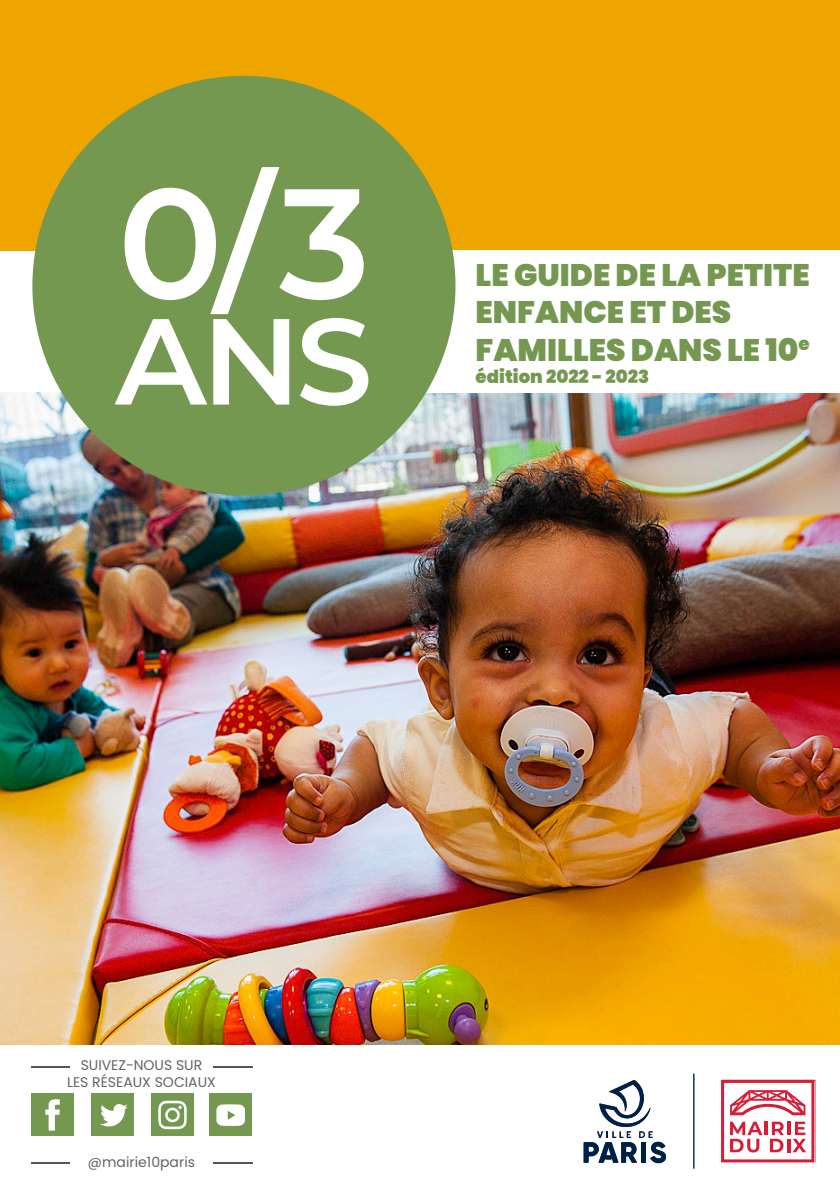
<style>
.page{position:relative;width:840px;height:1191px;background:#fff}
.page>*{position:absolute;margin:0;border:0;box-sizing:border-box;transform-origin:0 0}
.t1{font:600 156px "Montserrat";color:#fff}
.t2{font:600 122px "Montserrat";color:#fff}
.t3{font:900 31.2px "Poppins";color:#759851}
.t4{font:900 18.2px "Poppins";color:#759851}
.t5{font:14px "Poppins";color:#636366}
</style>
<div class="page">
<div style="left:0;top:0;width:839px;height:251px;background:#eea500"></div>
<img style="left:0;top:393px;width:839px;height:651px">
<div style="left:151px;top:1093px;width:43px;height:43px;background:#759851"></div>
<svg style="left:158px;top:1100px;width:29px;height:29px"></svg>
<div style="left:91px;top:1093px;width:43px;height:43px;background:#759851"></div>
<svg style="left:100px;top:1104px;width:28px;height:22px"></svg>
<div style="left:31px;top:1093px;width:43px;height:43px;background:#759851"></div>
<svg style="left:45px;top:1099px;width:15px;height:31px"></svg>
<hr style="left:31px;top:1066px;width:38px;height:1px;background:#535658">
<hr style="left:31px;top:1162px;width:38px;height:1px;background:#535658">
<hr style="left:213px;top:1066px;width:39px;height:1px;background:#535658">
<hr style="left:213px;top:1162px;width:39px;height:1px;background:#535658">
<div style="left:209px;top:1093px;width:43px;height:43px;background:#759851"></div>
<svg style="left:216px;top:1104px;width:29px;height:22px"></svg>
<svg style="left:721px;top:1079px;width:94px;height:83px"></svg>
<svg style="left:583px;top:1079px;width:82px;height:84px"></svg>
<svg style="left:693px;top:1073px;width:1px;height:95px"></svg>
<div style="left:32px;top:76px;width:423px;height:419px;background:#759851;border-radius:50%"></div>
<p class="t1" style="left:118px;top:132px;width:254px">0/3</p>
<p class="t2" style="left:115px;top:275px;width:259px">ANS</p>
<p class="t3" style="left:475px;top:257px;width:335px">LE GUIDE DE LA PETITE</p>
<p class="t3" style="left:475px;top:294px;width:257px">ENFANCE ET DES</p>
<p class="t3" style="left:475px;top:332px;width:335px">FAMILLES DANS LE 10<sup>e</sup></p>
<p class="t4" style="left:475px;top:365px;width:175px">édition 2022 - 2023</p>
<p class="t5" style="left:81px;top:1057px;width:123px">SUIVEZ-NOUS SUR</p>
<p class="t5" style="left:67px;top:1074px;width:150px">LES RÉSEAUX SOCIAUX</p>
<p class="t5" style="left:88px;top:1153px;width:109px">@mairie10paris</p>
</div>
